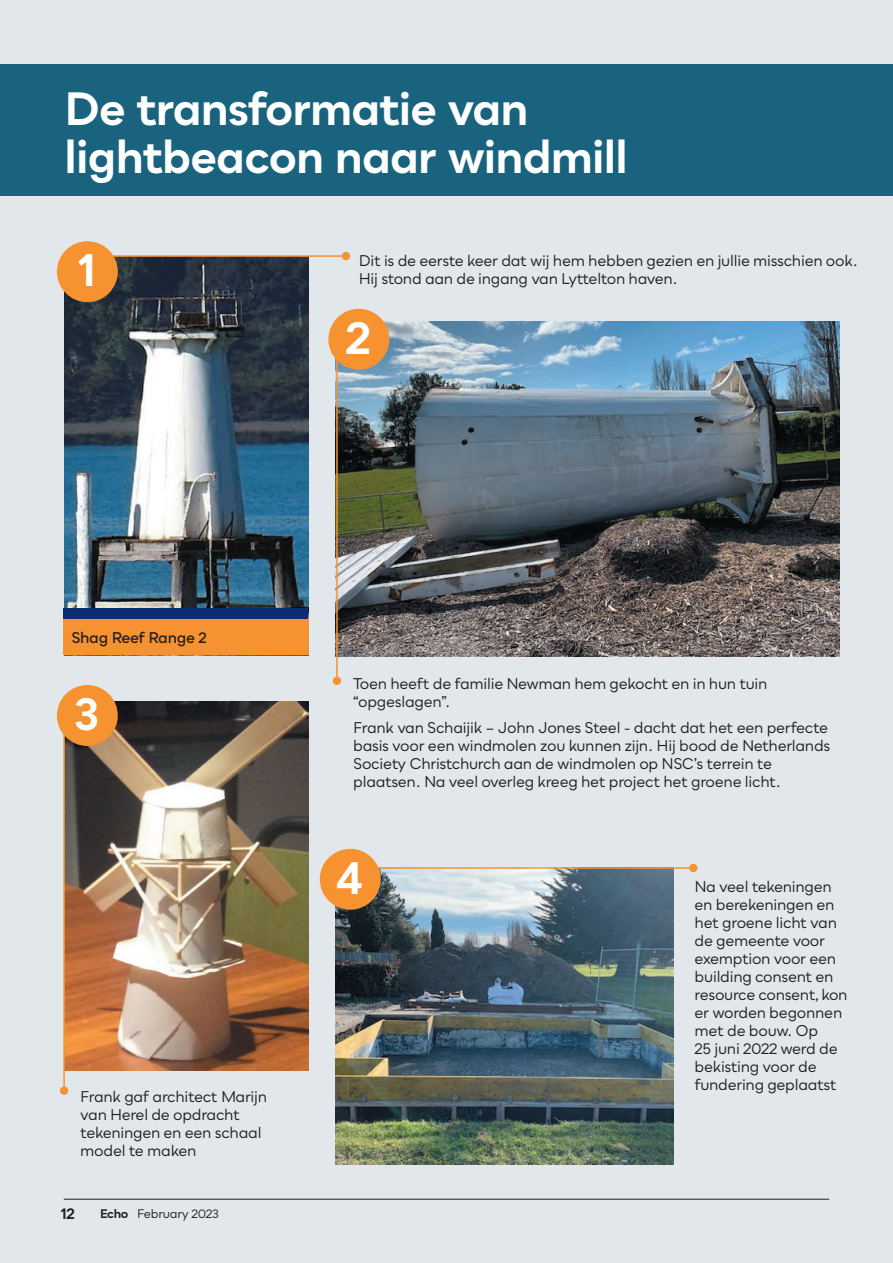
<style>
.page{position:relative;width:893px;height:1263px;background:#e2e7ec}
.page>*{position:absolute;margin:0;border:0;box-sizing:border-box;transform-origin:0 0}
.t1{font:700 45px/48px "Bozon";letter-spacing:-.02em;color:#fff}
.t2{font:15px/18px "Bozon";letter-spacing:-.02em;color:#231f20}
.t3{font:600 15px "Bozon";letter-spacing:-.02em;color:#231f20}
.t4{font:700 15px "Bozon";color:#231f20}
.t5{font:12px "Bozon";letter-spacing:-.025em;color:#231f20}
.s1{font-weight:700}
</style>
<div class="page">
<div style="left:0;top:64px;width:893px;height:132px;background:#19637e"></div>
<img style="left:65px;top:257px;width:243px;height:399px">
<img style="left:338px;top:322px;width:502px;height:334px">
<img style="left:65px;top:701px;width:243px;height:369px">
<img style="left:336px;top:869px;width:337px;height:295px">
<hr style="left:64px;top:1199px;width:765px;height:1px;background:#231f20">
<div style="left:57px;top:241px;width:61px;height:61px;background:#f69230;border-radius:50%"></div>
<div style="left:328px;top:309px;width:61px;height:61px;background:#f69230;border-radius:50%"></div>
<div style="left:57px;top:685px;width:61px;height:61px;background:#f69230;border-radius:50%"></div>
<div style="left:320px;top:849px;width:61px;height:61px;background:#f69230;border-radius:50%"></div>
<div style="left:63px;top:618px;width:245px;height:37px;background:#f69230"></div>
<div style="left:64px;top:608px;width:244px;height:10px;background:#0c2c72"></div>
<hr style="left:106px;top:255px;width:240px;height:2px;background:#f69230">
<div style="left:342px;top:252px;width:8px;height:8px;background:#f69230;border-radius:50%"></div>
<hr style="left:370px;top:867px;width:323px;height:2px;background:#f69230">
<div style="left:689px;top:864px;width:8px;height:8px;background:#f69230;border-radius:50%"></div>
<hr style="left:336px;top:348px;width:2px;height:333px;background:#f69230">
<div style="left:333px;top:677px;width:8px;height:8px;background:#f69230;border-radius:50%"></div>
<hr style="left:63px;top:726px;width:2px;height:365px;background:#f69230">
<div style="left:60px;top:1086px;width:8px;height:9px;background:#f69230;border-radius:50%"></div>
<h1 class="t1" style="left:65px;top:85px;width:565px">De transformatie van lightbeacon naar windmill</h1>
<h1 class="t1" style="left:77px;top:246px;width:20px">1</h1>
<p class="t2" style="left:359px;top:251px;width:501px">Dit is de eerste keer dat wij hem hebben gezien en jullie misschien ook.<br>Hij stond aan de ingang van Lyttelton haven.</p>
<h1 class="t1" style="left:346px;top:314px;width:26px">2</h1>
<p class="t3" style="left:71px;top:627px;width:137px">Shag Reef Range 2</p>
<h1 class="t1" style="left:74px;top:690px;width:27px">3</h1>
<p class="t2" style="left:80px;top:1087px;width:188px">Frank gaf architect Marijn van Herel de opdracht tekeningen en een schaal model te maken</p>
<p class="t4" style="left:60px;top:1203px;width:16px">12</p>
<p class="t5" style="left:100px;top:1205px;width:120px"><span class="s1">Echo</span> February 2023</p>
<p class="t2" style="left:353px;top:674px;width:416px">Toen heeft de familie Newman hem gekocht en in hun tuin “opgeslagen”.</p>
<p class="t2" style="left:353px;top:719px;width:478px">Frank van Schaijik – John Jones Steel - dacht dat het een perfecte basis voor een windmolen zou kunnen zijn. Hij bood de Netherlands Society Christchurch aan de windmolen op NSC’s terrein te plaatsen. Na veel overleg kreeg het project het groene licht.</p>
<h1 class="t1" style="left:337px;top:854px;width:27px">4</h1>
<p class="t2" style="left:694px;top:877px;width:155px">Na veel tekeningen en berekeningen en het groene licht van de gemeente voor exemption voor een building consent en resource consent, kon er worden begonnen met de bouw. Op<br>25 juni 2022 werd de bekisting voor de fundering geplaatst</p>
</div>
